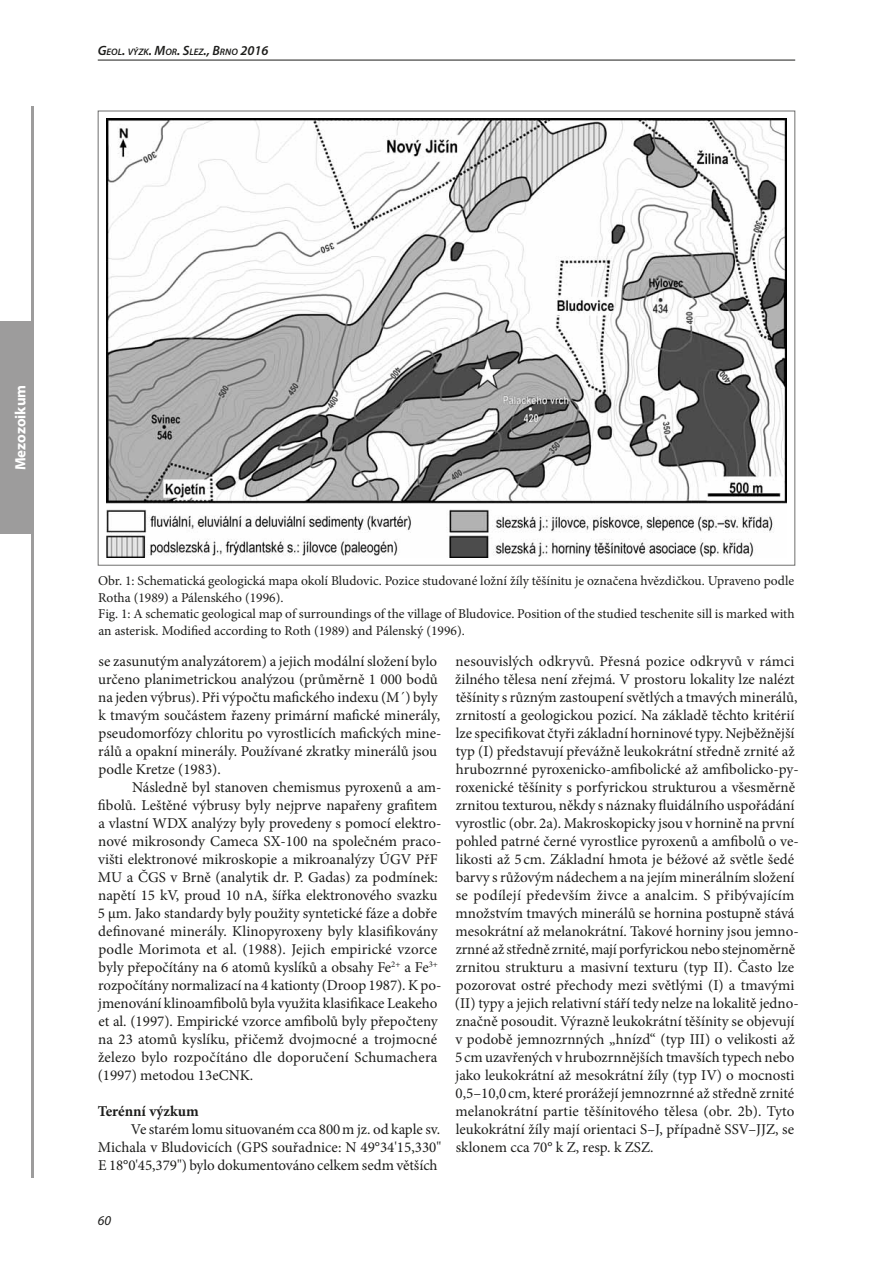
<style>
.page{position:relative;width:893px;height:1263px;background:#fff}
.page>*{position:absolute;margin:0;border:0;box-sizing:border-box;transform-origin:0 0}
.t1{font:15px/18px "Minion Pro";color:#1d1d1b}
.t2{font:700 15px "Minion Pro";color:#1d1d1b}
.t3{font:700 15px "Myriad Pro";color:#fff}
.t4{font:13.5px/16.5px "Minion Pro";color:#1d1d1b}
.t5{font:italic 13.5px "Myriad Pro";color:#1d1d1b}
.t6{font:italic 600 9.45px "Myriad Pro";color:#1d1d1b}
.s1{font-size:13.5px}
</style>
<div class="page">
<hr style="left:31px;top:106px;width:3px;height:1072px;background:#9d9c9c">
<hr style="left:98px;top:60px;width:697px;height:1px;background:#1d1d1b">
<img style="left:106px;top:118px;width:681px;height:440px">
<div style="left:0;top:321px;width:34px;height:213px;background:#9d9c9c"></div>
<p class="t6" style="left:98px;top:49px;width:172px"><span class="s1">G</span>EOL<span class="s1">.</span> VÝZK<span class="s1">. M</span>OR<span class="s1">. S</span>LEZ<span class="s1">., B</span>RNO <span class="s1">2016</span></p>
<p class="t3" style="left:15px;top:470px;width:87px;rotate:-90deg">Mezozoikum</p>
<p class="t4" style="left:98px;top:574px;width:698px">Obr. 1: Schematická geologická mapa okolí Bludovic. Pozice studované ložní žíly těšínitu je označena hvězdičkou. Upraveno podle Rotha (1989) a Pálenského (1996).<br>Fig. 1: A schematic geological map of surroundings of the village of Bludovice. Position of the studied teschenite sill is marked with an asterisk. Modified according to Roth (1989) and Pálenský (1996).</p>
<p class="t1" style="left:98px;top:654px;width:345px">se zasunutým analyzátorem) a jejich modální složení bylo určeno planimetrickou analýzou (průměrně 1 000 bodů na jeden výbrus). Při výpočtu mafického indexu (M´) byly k tmavým součástem řazeny primární mafické minerály, pseudomorfózy chloritu po vyrostlicích mafických mine&shy;rálů a opakní minerály. Používané zkratky minerálů jsou podle Kretze (1983).</p>
<p class="t1" style="left:98px;top:780px;width:345px;text-indent:34px">Následně byl stanoven chemismus pyroxenů a am&shy;fibolů. Leštěné výbrusy byly nejprve napařeny grafitem a vlastní WDX analýzy byly provedeny s pomocí elektro&shy;nové mikrosondy Cameca SX-100 na společném praco&shy;višti elektronové mikroskopie a mikroanalýzy ÚGV PřF MU a ČGS v Brně (analytik dr. P. Gadas) za podmínek: napětí 15 kV, proud 10 nA, šířka elektronového svazku 5 μm. Jako standardy byly použity syntetické fáze a dobře definované minerály. Klinopyroxeny byly klasifikovány podle Morimota et al. (1988). Jejich empirické vzorce byly přepočítány na 6 atomů kyslíků a obsahy Fe<sup>2+</sup> a Fe<sup>3+ </sup>rozpočítány normalizací na 4 kationty (Droop 1987). K po&shy;jmenování klinoamfibolů byla využita klasifikace Leakeho et al. (1997). Empirické vzorce amfibolů byly přepočteny na 23 atomů kyslíku, přičemž dvojmocné a trojmocné železo bylo rozpočítáno dle doporučení Schumachera (1997) metodou 13eCNK.</p>
<p class="t2" style="left:98px;top:1105px;width:102px">Terénní výzkum</p>
<p class="t1" style="left:98px;top:1122px;width:345px;text-align:justify;text-indent:33px">Ve starém lomu situovaném cca 800 m jz. od kaple sv.<br>Michala v Bludovicích (GPS souřadnice: N 49°34'15,330" E 18°0'45,379") bylo dokumentováno celkem sedm větších</p>
<p class="t1" style="left:455px;top:654px;width:345px">nesouvislých odkryvů. Přesná pozice odkryvů v rámci žilného tělesa není zřejmá. V prostoru lokality lze nalézt těšínity s různým zastoupení světlých a tmavých minerálů, zrnitostí a geologickou pozicí. Na základě těchto kritérií lze specifikovat čtyři základní horninové typy. Nejběžnější typ (I) představují převážně leukokrátní středně zrnité až hrubozrnné pyroxenicko-amfibolické až amfibolicko-py&shy;roxenické těšínity s porfyrickou strukturou a všesměrně zrnitou texturou, někdy s náznaky fluidálního uspořádání vyrostlic (obr. 2a). Makroskopicky jsou v hornině na první pohled patrné černé vyrostlice pyroxenů a amfibolů o ve&shy;likosti až 5 cm. Základní hmota je béžové až světle šedé barvy s růžovým nádechem a na jejím minerálním složení se podílejí především živce a analcim. S přibývajícím množstvím tmavých minerálů se hornina postupně stává mesokrátní až melanokrátní. Takové horniny jsou jemno&shy;zrnné až středně zrnité, mají porfyrickou nebo stejnoměrně zrnitou strukturu a masivní texturu (typ II). Často lze pozorovat ostré přechody mezi světlými (I) a tmavými (II) typy a jejich relativní stáří tedy nelze na lokalitě jedno&shy;značně posoudit. Výrazně leukokrátní těšínity se objevují v podobě jemnozrnných „hnízd“ (typ III) o velikosti až 5 cm uzavřených v hrubozrnnějších tmavších typech nebo jako leukokrátní až mesokrátní žíly (typ IV) o mocnosti 0,5–10,0 cm, které prorážejí jemnozrnné až středně zrnité melanokrátní partie těšínitového tělesa (obr. 2b). Tyto leukokrátní žíly mají orientaci S–J, případně SSV–JJZ, se sklonem cca 70° k Z, resp. k ZSZ.</p>
<p class="t5" style="left:98px;top:1215px;width:15px">60</p>
</div>
